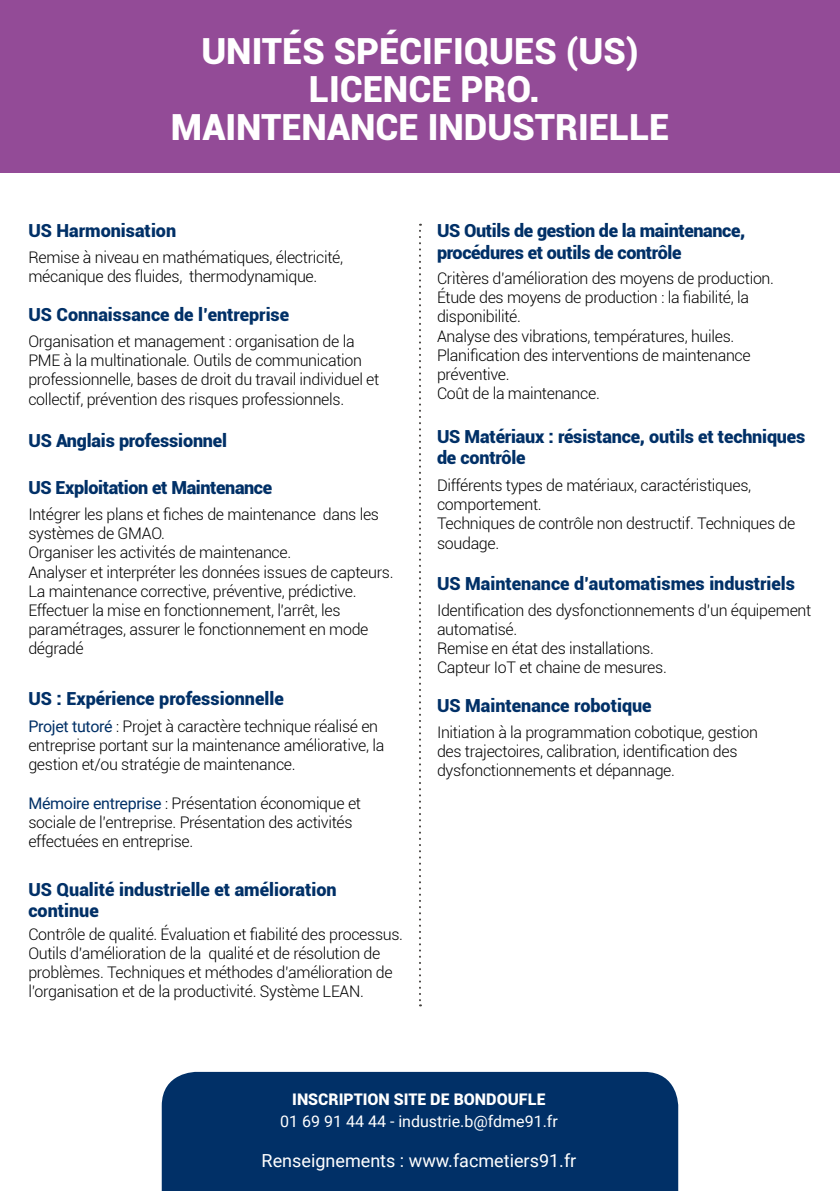
<style>
.page{position:relative;width:840px;height:1191px;background:#fff}
.page>*{position:absolute;margin:0;border:0;box-sizing:border-box;transform-origin:0 0}
.t1{font:900 36px/38px "Roboto";color:#fff;text-align:center}
.t2{font:900 18px/21.6px "Roboto";color:#013067}
.t3{font:900 18px/21.6px "Roboto";letter-spacing:-.02em;color:#013067}
.t4{font:18px "Roboto";color:#fff}
.t5{font:300 16px/19.2px "Roboto";letter-spacing:-.02em;color:#000}
.t6{font:16px "Roboto";color:#fff}
.t7{font:900 16px "Roboto";color:#fff}
.s1{font-weight:400;color:#013067}
</style>
<div class="page">
<div style="left:0;top:0;width:839px;height:173px;background:#934b97"></div>
<svg style="left:419px;top:224px;width:2px;height:782px"></svg>
<div style="left:162px;top:1071px;width:515px;height:120px;background:#013067"></div>
<h1 class="t1" style="left:171px;top:31px;width:500px">UNITÉS SPÉCIFIQUES (US)<br>LICENCE PRO.<br>MAINTENANCE INDUSTRIELLE</h1>
<p class="t2" style="left:28px;top:219px;width:149px">US Harmonisation</p>
<p class="t5" style="left:28px;top:247px;width:316px">Remise à niveau en mathématiques, électricité, mécanique des fluides, thermodynamique.</p>
<p class="t2" style="left:28px;top:303px;width:262px">US Connaissance de l’entreprise</p>
<p class="t5" style="left:28px;top:331px;width:352px">Organisation et management : organisation de la PME à la multinationale. Outils de communication professionnelle, bases de droit du travail individuel et collectif, prévention des risques professionnels.</p>
<p class="t3" style="left:437px;top:219px;width:309px">US Outils de gestion de la maintenance, procédures et outils de contrôle</p>
<p class="t5" style="left:437px;top:268px;width:338px">Critères d’amélioration des moyens de production.<br>Étude des moyens de production : la fiabilité, la disponibilité.<br>Analyse des vibrations, températures, huiles.<br>Planification des interventions de maintenance préventive.<br>Coût de la maintenance.</p>
<p class="t2" style="left:28px;top:429px;width:200px">US Anglais professionnel</p>
<p class="t2" style="left:437px;top:425px;width:369px">US Matériaux : résistance, outils et techniques de contrôle</p>
<p class="t3" style="left:28px;top:476px;width:245px">US Exploitation et Maintenance</p>
<p class="t5" style="left:28px;top:504px;width:366px">Intégrer les plans et fiches de maintenance dans les systèmes de GMAO.<br>Organiser les activités de maintenance.<br>Analyser et interpréter les données issues de capteurs.<br>La maintenance corrective, préventive, prédictive.<br>Effectuer la mise en fonctionnement, l’arrêt, les paramétrages, assurer le fonctionnement en mode dégradé</p>
<p class="t2" style="left:28px;top:687px;width:257px">US : Expérience professionnelle</p>
<p class="t5" style="left:28px;top:716px;width:357px"><span class="s1">Projet tutoré</span> : Projet à caractère technique réalisé en entreprise portant sur la maintenance améliorative, la gestion et/ou stratégie de maintenance.</p>
<p class="t5" style="left:28px;top:793px;width:334px"><span class="s1">Mémoire entreprise</span> : Présentation économique et sociale de l’entreprise. Présentation des activités effectuées en entreprise.</p>
<p class="t2" style="left:28px;top:877px;width:309px">US Qualité industrielle et amélioration continue</p>
<p class="t5" style="left:28px;top:923px;width:376px">Contrôle de qualité. Évaluation et fiabilité des processus.<br>Outils d’amélioration de la qualité et de résolution de problèmes. Techniques et méthodes d’amélioration de l’organisation et de la productivité. Système LEAN.</p>
<p class="t5" style="left:437px;top:475px;width:360px">Différents types de matériaux, caractéristiques, comportement.<br>Techniques de contrôle non destructif. Techniques de soudage.</p>
<p class="t2" style="left:437px;top:572px;width:359px">US Maintenance d’automatismes industriels</p>
<p class="t5" style="left:437px;top:600px;width:375px">Identification des dysfonctionnements d’un équipement automatisé.<br>Remise en état des installations.<br>Capteur IoT et chaine de mesures.</p>
<p class="t2" style="left:437px;top:694px;width:216px">US Maintenance robotique</p>
<p class="t5" style="left:437px;top:722px;width:322px">Initiation à la programmation cobotique, gestion des trajectoires, calibration, identification des dysfonctionnements et dépannage.</p>
<p class="t7" style="left:292px;top:1087px;width:255px">INSCRIPTION SITE DE BONDOUFLE</p>
<p class="t6" style="left:280px;top:1109px;width:279px">01 69 91 44 44 - industrie.b@fdme91.fr</p>
<p class="t4" style="left:261px;top:1148px;width:316px">Renseignements : www.facmetiers91.fr</p>
</div>
